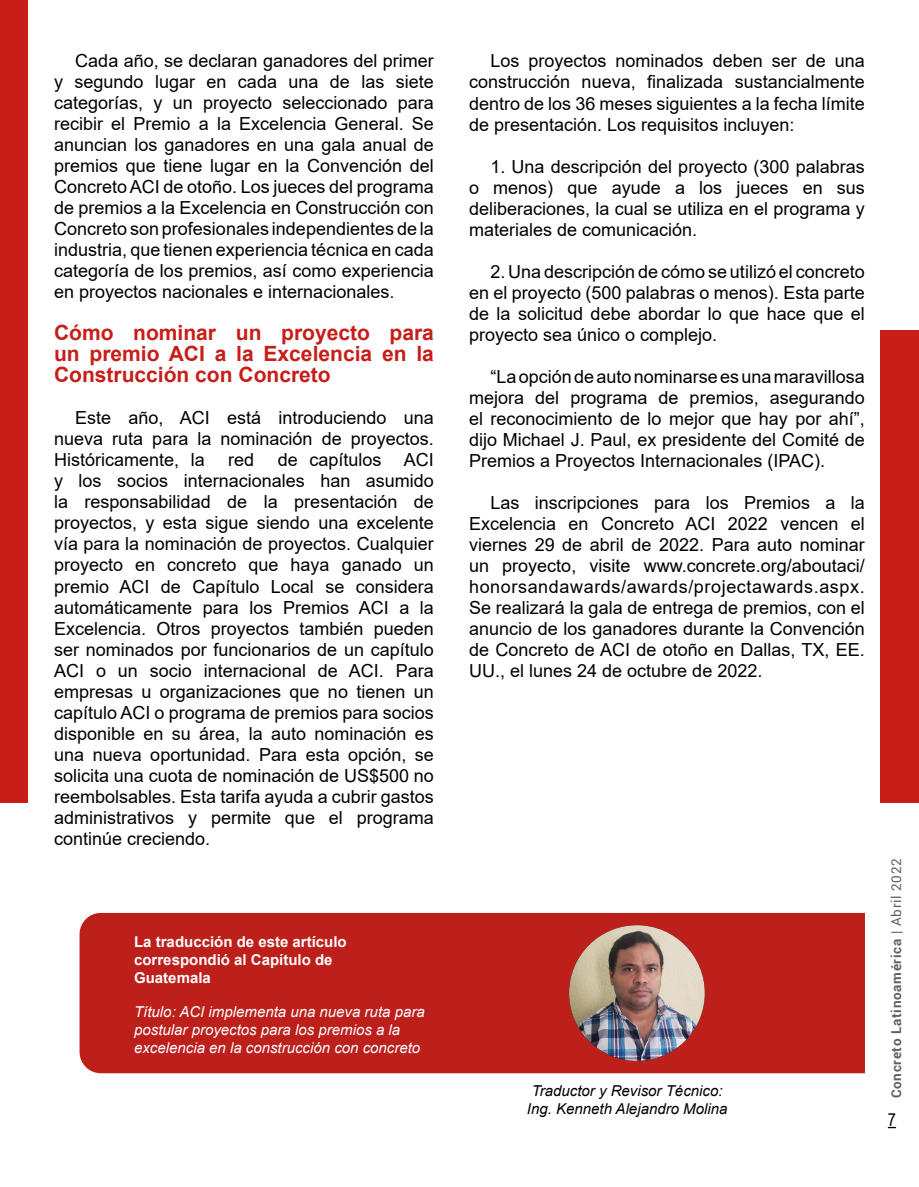
<style>
.page{position:relative;width:919px;height:1187px;background:#fff}
.page>*{position:absolute;margin:0;border:0;box-sizing:border-box;transform-origin:0 0}
.t1{font:700 21px/21px "Arial";color:#c71e1a;text-align:justify}
.t2{font:18px/21px "Arial";color:#000;text-align:justify}
.t3{font:18px "Arial Narrow";color:#000}
.t4{font:italic 15px/18px "Arial";color:#fff}
.t5{font:700 15px/18px "Arial";color:#fff}
.t6{font:italic 15px/18px "Arial";color:#000;text-align:center}
.t7{font:700 13.5px "Roboto";letter-spacing:.05em;color:#616160}
.s1{font-weight:400}
</style>
<div class="page">
<svg style="left:887px;top:1126px;width:9px;height:2px"></svg>
<div style="left:0;top:0;width:27px;height:802px;background:#c71e1a"></div>
<div style="left:879px;top:330px;width:39px;height:472px;background:#c71e1a"></div>
<div style="left:80px;top:912px;width:784px;height:161px;background:#bd1f1b"></div>
<img style="left:569px;top:925px;width:135px;height:135px;border-radius:68px">
<p class="t2" style="left:54px;top:50px;width:381px;text-indent:21px">Cada año, se declaran ganadores del primer y segundo lugar en cada una de las siete categorías, y un proyecto seleccionado para recibir el Premio a la Excelencia General. Se anuncian los ganadores en una gala anual de premios que tiene lugar en la Convención del Concreto ACI de otoño. Los jueces del programa de premios a la Excelencia en Construcción con Concreto son profesionales independientes de la industria, que tienen experiencia técnica en cada categoría de los premios, así como experiencia en proyectos nacionales e internacionales.</p>
<p class="t1" style="left:54px;top:322px;width:381px">Cómo nominar un proyecto para un premio ACI a la Excelencia en la Construcción con Concreto</p>
<p class="t2" style="left:54px;top:407px;width:381px;text-indent:21px">Este año, ACI está introduciendo una nueva ruta para la nominación de proyectos.<br>Históricamente, la</p>
<p class="t2" style="left:54px;top:449px;width:381px;text-indent:224px">de capítulos ACI y los socios internacionales han asumido la responsabilidad de la presentación de proyectos, y esta sigue siendo una excelente vía para la nominación de proyectos. Cualquier proyecto en concreto que haya ganado un premio ACI de Capítulo Local se considera automáticamente para los Premios ACI a la Excelencia. Otros proyectos también pueden ser nominados por funcionarios de un capítulo ACI o un socio internacional de ACI. Para empresas u organizaciones que no tienen un capítulo ACI o programa de premios para socios disponible en su área, la auto nominación es una nueva oportunidad. Para esta opción, se solicita una cuota de nominación de US$500 no reembolsables. Esta tarifa ayuda a cubrir gastos administrativos y permite que el programa continúe creciendo.</p>
<p class="t2" style="left:228px;top:449px;width:28px">red</p>
<p class="t5" style="left:134px;top:932px;width:214px">La traducción de este artículo correspondió al Capítulo de<br>Guatemala</p>
<p class="t4" style="left:134px;top:1003px;width:292px">Título: ACI implementa una nueva ruta para postular proyectos para los premios a la excelencia en la construcción con concreto</p>
<p class="t2" style="left:469px;top:50px;width:397px;text-indent:21px">Los proyectos nominados deben ser de una construcción nueva, finalizada sustancialmente dentro de los 36 meses siguientes a la fecha límite de presentación. Los requisitos incluyen:</p>
<p class="t2" style="left:469px;top:156px;width:397px;text-indent:21px">1. Una descripción del proyecto (300 palabras o menos) que ayude a los jueces en sus deliberaciones, la cual se utiliza en el programa y materiales de comunicación.</p>
<p class="t2" style="left:469px;top:261px;width:397px;text-indent:21px">2. Una descripción de cómo se utilizó el concreto en el proyecto (500 palabras o menos). Esta parte de la solicitud debe abordar lo que hace que el proyecto sea único o complejo.</p>
<p class="t2" style="left:469px;top:366px;width:397px;text-indent:21px">“La opción de auto nominarse es una maravillosa mejora del programa de premios, asegurando el reconocimiento de lo mejor que hay por ahí”, dijo Michael J. Paul, ex presidente del Comité de Premios a Proyectos Internacionales (IPAC).</p>
<p class="t2" style="left:469px;top:492px;width:397px;text-indent:21px">Las inscripciones para los Premios a la Excelencia en Concreto ACI 2022 vencen el viernes 29 de abril de 2022. Para auto nominar un proyecto, visite www.concrete.org/aboutaci/ honorsandawards/awards/projectawards.aspx.<br>Se realizará la gala de entrega de premios, con el anuncio de los ganadores durante la Convención de Concreto de ACI de otoño en Dallas, TX, EE.<br>UU., el lunes 24 de octubre de 2022.</p>
<p class="t6" style="left:527px;top:1081px;width:202px">Traductor y Revisor Técnico:<br>Ing. Kenneth Alejandro Molina</p>
<p class="t7" style="left:886px;top:1098px;width:241px;rotate:-90deg">Concreto Latinoamérica <span class="s1">| Abril 2022</span></p>
<p class="t3" style="left:887px;top:1105px;width:10px">7</p>
</div>
